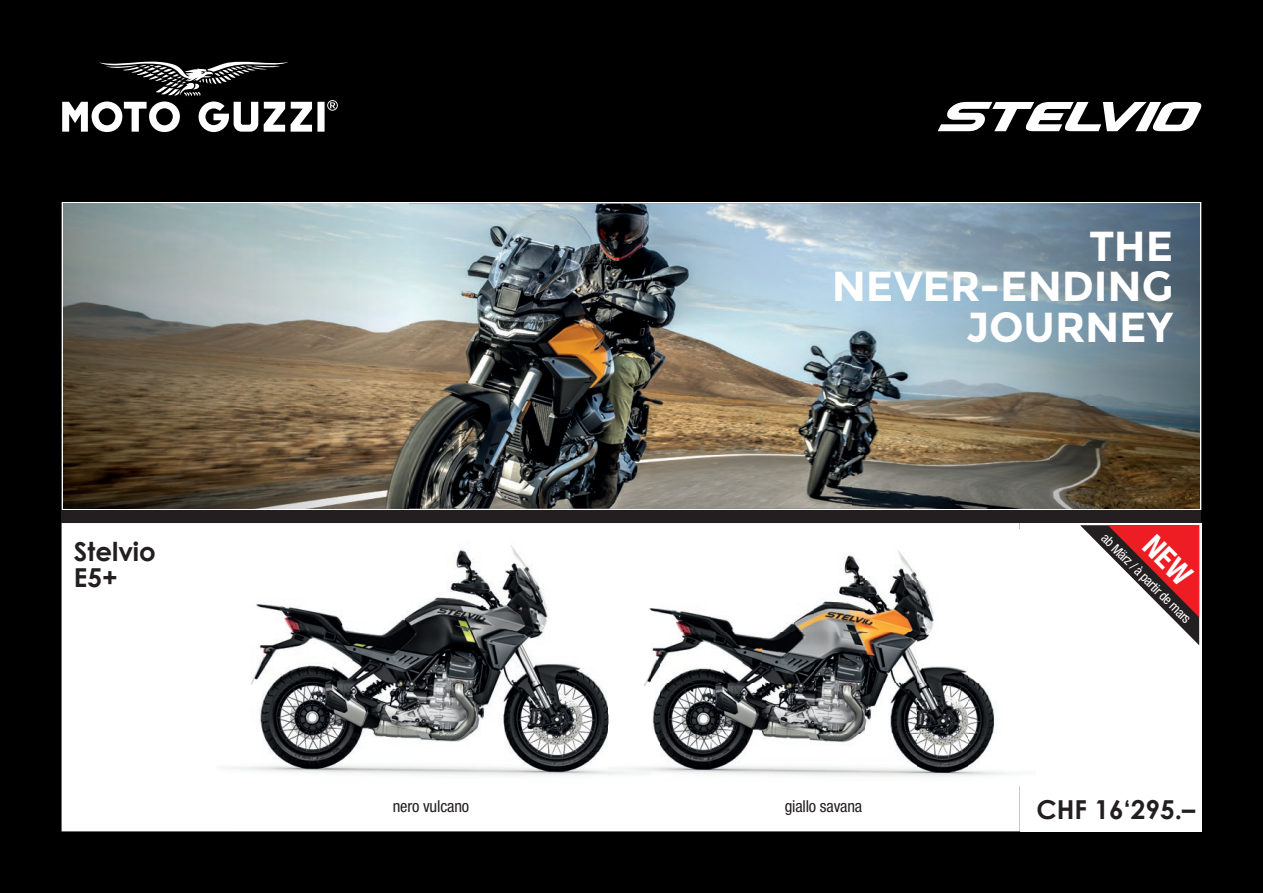
<style>
.page{position:relative;width:1263px;height:893px;background:#000}
.page>*{position:absolute;margin:0;border:0;box-sizing:border-box;transform-origin:0 0}
.t1{font:700 42px/40.7px "Montserrat";letter-spacing:-.005em;color:#fff;text-align:right}
.t2{font:700 26.1px/26.1px "Century Gothic";color:#231f20}
.t3{font:condensed 16.5px "Helvetica Neue LT Pro";letter-spacing:-.01em;color:#231f20}
.t4{font:condensed 13.5px "Helvetica Neue LT Pro";color:#fff}
</style>
<div class="page">
<svg style="left:62px;top:62px;width:276px;height:70px"></svg>
<img style="left:62px;top:202px;width:1139px;height:308px">
<svg style="left:938px;top:102px;width:264px;height:29px"></svg>
<div style="left:62px;top:510px;width:1139px;height:321px;background:#231f20"></div>
<div style="left:62px;top:523px;width:958px;height:308px;background:#fff"></div>
<div style="left:1020px;top:523px;width:181px;height:308px;background:#fff"></div>
<img style="left:217px;top:530px;width:392px;height:256px">
<img style="left:609px;top:530px;width:411px;height:256px">
<img style="left:63px;top:203px;width:346px;height:306px">
<img style="left:853px;top:203px;width:347px;height:306px">
<svg style="left:1080px;top:525px;width:119px;height:120px"></svg>
<h2 class="t2" style="left:74px;top:538px;width:83px">Stelvio<br>E5+</h2>
<h1 class="t1" style="left:832px;top:226px;width:343px">THE<br>NEVER-ENDING<br>JOURNEY</h1>
<p class="t3" style="left:393px;top:797px;width:78px">nero vulcano</p>
<p class="t3" style="left:785px;top:797px;width:79px">giallo savana</p>
<p class="t4" style="left:1109px;top:530px;width:122px;rotate:45deg">ab März / à partir de mars</p>
<h2 class="t2" style="left:1036px;top:796px;width:160px">CHF 16‘295.–</h2>
</div>
